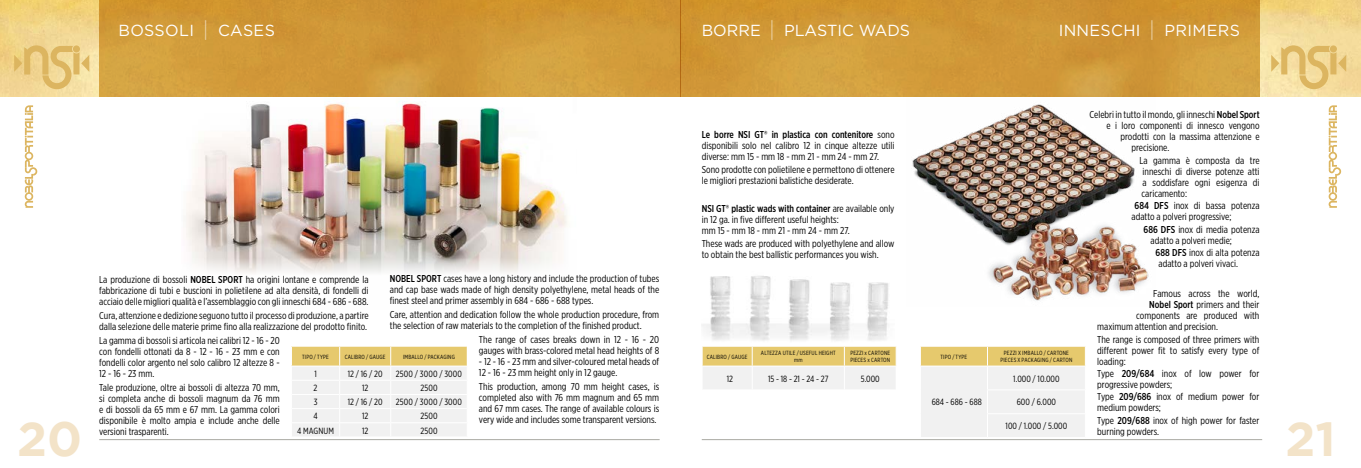
<style>
.page{position:relative;width:1361px;height:468px;background:#fff}
.page>*{position:absolute;margin:0;border:0;box-sizing:border-box;transform-origin:0 0}
.t1{font:700 48px "Gotham";color:#f3e3c8}
.t2{font:16px "Gotham";letter-spacing:.02em;color:#fff}
.t3{font:16px "Gotham";color:#fff}
.t4{font:10px/11px "Gotham X Narrow";color:#000}
.t5{font:9px "Gotham X Narrow";letter-spacing:.005em;color:#000}
.t6{font:6px/7px "Gotham X Narrow";letter-spacing:.025em;color:#000;text-align:center}
.s1{font-family:"Neo Sans Pro";font-weight:300;font-size:21.1px;color:#eed8b2}
.s2{font-weight:500}
</style>
<div class="page">
<svg style="left:25px;top:105px;width:12px;height:103px"></svg>
<img style="left:0;top:0;width:1361px;height:96px">
<svg style="left:14px;top:45px;width:75px;height:44px;background:#eacc83"></svg>
<svg style="left:1328px;top:105px;width:13px;height:103px"></svg>
<svg style="left:1271px;top:45px;width:75px;height:44px;background:#eccf89"></svg>
<div style="left:99px;top:0;width:581px;height:96px;background:linear-gradient(to right,#d19a39,#d19938)"></div>
<div style="left:680px;top:0;width:580px;height:96px;background:linear-gradient(to bottom,#ce9330,#d39f40)"></div>
<hr style="left:99px;top:439px;width:560px;height:1px;background:#a9a9a3">
<hr style="left:702px;top:439px;width:560px;height:1px;background:#a9a9a3">
<img style="left:186px;top:101px;width:381px;height:172px">
<img style="left:906px;top:95px;width:250px;height:206px">
<img style="left:702px;top:276px;width:187px;height:65px">
<svg style="left:702px;top:346px;width:195px;height:43px"></svg>
<hr style="left:702px;top:365px;width:50px;height:1px;background:#fff">
<hr style="left:752px;top:365px;width:92px;height:1px;background:#fff">
<hr style="left:844px;top:365px;width:52px;height:1px;background:#fff">
<svg style="left:920px;top:346px;width:166px;height:91px"></svg>
<svg style="left:291px;top:346px;width:176px;height:90px"></svg>
<h2 class="t2" style="left:118px;top:20px;width:158px">BOSSOLI <span class="s1">|</span> CASES</h2>
<h2 class="t2" style="left:1058px;top:20px;width:183px">INNESCHI <span class="s1">|</span> PRIMERS</h2>
<h2 class="t3" style="left:702px;top:20px;width:210px">BORRE <span class="s1">|</span> PLASTIC WADS</h2>
<p class="t4" style="left:702px;top:128px;width:194px;text-align:justify"><span class="s2">Le borre NSI GT® in plastica con contenitore</span> sono disponibili solo nel calibro 12 in cinque altezze utili diverse: mm 15 - mm 18 - mm 21 - mm 24 - mm 27.</p>
<p class="t4" style="left:702px;top:164px;width:194px">Sono prodotte con polietilene e permettono di ottenere le migliori prestazioni balistiche desiderate.</p>
<p class="t4" style="left:702px;top:202px;width:194px"><span class="s2">NSI GT® plastic wads with container</span> are available only in 12 ga. in five different useful heights:<br>mm 15 - mm 18 - mm 21 - mm 24 - mm 27.</p>
<p class="t4" style="left:702px;top:238px;width:194px">These wads are produced with polyethylene and allow to obtain the best ballistic performances you wish.</p>
<p class="t4" style="left:1089px;top:109px;width:171px">Celebri in tutto il mondo, gli inneschi <span class="s2">Nobel Sport</span></p>
<p class="t4" style="left:1106px;top:120px;width:155px">e i loro componenti di innesco vengono</p>
<p class="t4" style="left:1120px;top:131px;width:140px">prodotti con la massima attenzione e</p>
<p class="t4" style="left:1131px;top:142px;width:39px">precisione.</p>
<p class="t4" style="left:1139px;top:154px;width:121px;text-align:justify">La gamma è composta da tre inneschi di diverse potenze atti a soddisfare ogni esigenza di caricamento:</p>
<p class="t4" style="left:1131px;top:200px;width:130px;text-indent:3px"><span class="s2">684 DFS</span> inox di bassa potenza adatto a polveri progressive;</p>
<p class="t4" style="left:1150px;top:223px;width:111px;text-indent:-7px"><span class="s2">686 DFS</span> inox di media potenza adatto a polveri medie;</p>
<p class="t4" style="left:1158px;top:247px;width:103px;text-indent:-3px"><span class="s2">688 DFS</span> inox di alta potenza adatto a polveri vivaci.</p>
<p class="t4" style="left:390px;top:273px;width:271px;text-align:justify"><span class="s2">NOBEL SPORT</span> cases have a long history and include the production of tubes and cap base wads made of high density polyethylene, metal heads of the finest steel and primer assembly in 684 - 686 - 688 types.</p>
<p class="t4" style="left:390px;top:309px;width:271px">Care, attention and dedication follow the whole production procedure, from the selection of raw materials to the completion of the finished product.</p>
<p class="t4" style="left:479px;top:333px;width:182px">The range of cases breaks down in 12 - 16 - 20 gauges with brass-colored metal head heights of 8</p>
<p class="t4" style="left:479px;top:355px;width:182px">- 12 - 16 - 23 mm and silver-coloured metal heads of<br>12 - 16 - 23 mm height only in 12 gauge.</p>
<p class="t4" style="left:479px;top:380px;width:182px;text-align:justify">This production, among 70 mm height cases, is completed also with 76 mm magnum and 65 mm and 67 mm cases. The range of available colours is very wide and includes some transparent versions.</p>
<p class="t4" style="left:99px;top:274px;width:271px;text-align:justify">La produzione di bossoli <span class="s2">NOBEL SPORT</span> ha origini lontane e comprende la fabbricazione di tubi e buscioni in polietilene ad alta densità, di fondelli di acciaio delle migliori qualità e l’assemblaggio con gli inneschi 684 - 686 - 688.</p>
<p class="t4" style="left:99px;top:310px;width:271px">Cura, attenzione e dedizione seguono tutto il processo di produzione, a partire dalla selezione delle materie prime fino alla realizzazione del prodotto finito.</p>
<p class="t4" style="left:99px;top:334px;width:182px;text-align:justify">La gamma di bossoli si articola nei calibri 12 - 16 - 20 con fondelli ottonati da 8 - 12 - 16 - 23 mm e con fondelli color argento nel solo calibro 12 altezze 8 - 12 - 16 - 23 mm.</p>
<p class="t4" style="left:99px;top:381px;width:182px;text-align:justify">Tale produzione, oltre ai bossoli di altezza 70 mm, si completa anche di bossoli magnum da 76 mm e di bossoli da 65 mm e 67 mm. La gamma colori disponibile è molto ampia e include anche delle versioni trasparenti.</p>
<p class="t4" style="left:1153px;top:288px;width:107px">Famous across the world,</p>
<p class="t4" style="left:1149px;top:299px;width:111px"><span class="s2">Nobel Sport</span> primers and their</p>
<p class="t4" style="left:1136px;top:310px;width:125px">components are produced with</p>
<p class="t4" style="left:1097px;top:321px;width:122px">maximum attention and precision.</p>
<p class="t4" style="left:1097px;top:333px;width:164px;text-align:justify">The range is composed of three primers with different power fit to satisfy every type of loading:</p>
<p class="t4" style="left:1097px;top:368px;width:163px">Type <span class="s2">209/684</span> inox of low power for progressive powders;</p>
<p class="t4" style="left:1097px;top:391px;width:163px">Type <span class="s2">209/686</span> inox of medium power for medium powders;</p>
<p class="t4" style="left:1097px;top:414px;width:164px">Type <span class="s2">209/688</span> inox of high power for faster burning powders.</p>
<p class="t6" style="left:940px;top:353px;width:28px">TIPO / TYPE</p>
<p class="t6" style="left:1000px;top:349px;width:73px">PEZZI X IMBALLO / CARTONE<br>PIECES X PACKAGING / CARTON</p>
<p class="t5" style="left:931px;top:397px;width:52px">684 - 686 - 688</p>
<p class="t6" style="left:707px;top:353px;width:42px">CALIBRO / GAUGE</p>
<p class="t6" style="left:761px;top:350px;width:76px">ALTEZZA UTILE / USEFUL HEIGHT mm</p>
<p class="t6" style="left:850px;top:349px;width:41px;text-align:left">PEZZI x CARTONE<br>PIECES x CARTON</p>
<p class="t5" style="left:727px;top:373px;width:8px">12</p>
<p class="t5" style="left:768px;top:373px;width:62px">15 - 18 - 21 - 24 - 27</p>
<p class="t5" style="left:861px;top:373px;width:20px">5.000</p>
<p class="t6" style="left:302px;top:353px;width:28px">TIPO / TYPE</p>
<p class="t6" style="left:345px;top:353px;width:42px">CALIBRO / GAUGE</p>
<p class="t6" style="left:403px;top:353px;width:53px">IMBALLO / PACKAGING</p>
<p class="t5" style="left:314px;top:368px;width:4px">1</p>
<p class="t5" style="left:348px;top:368px;width:36px">12 / 16 / 20</p>
<p class="t5" style="left:396px;top:368px;width:68px">2500 / 3000 / 3000</p>
<p class="t5" style="left:314px;top:382px;width:5px">2</p>
<p class="t5" style="left:362px;top:382px;width:8px">12</p>
<p class="t5" style="left:420px;top:382px;width:19px">2500</p>
<p class="t5" style="left:314px;top:396px;width:5px">3</p>
<p class="t5" style="left:348px;top:396px;width:36px">12 / 16 / 20</p>
<p class="t5" style="left:396px;top:396px;width:68px">2500 / 3000 / 3000</p>
<p class="t5" style="left:313px;top:411px;width:6px">4</p>
<p class="t5" style="left:362px;top:411px;width:8px">12</p>
<p class="t5" style="left:420px;top:411px;width:19px">2500</p>
<p class="t5" style="left:297px;top:425px;width:39px">4 MAGNUM</p>
<p class="t5" style="left:362px;top:425px;width:8px">12</p>
<p class="t5" style="left:420px;top:425px;width:19px">2500</p>
<p class="t5" style="left:1013px;top:373px;width:48px">1.000 / 10.000</p>
<p class="t5" style="left:1016px;top:397px;width:41px">600 / 6.000</p>
<p class="t5" style="left:1005px;top:420px;width:63px">100 / 1.000 / 5.000</p>
<h1 class="t1" style="left:17px;top:411px;width:66px">20</h1>
<h1 class="t1" style="left:1285px;top:411px;width:52px">21</h1>
</div>
